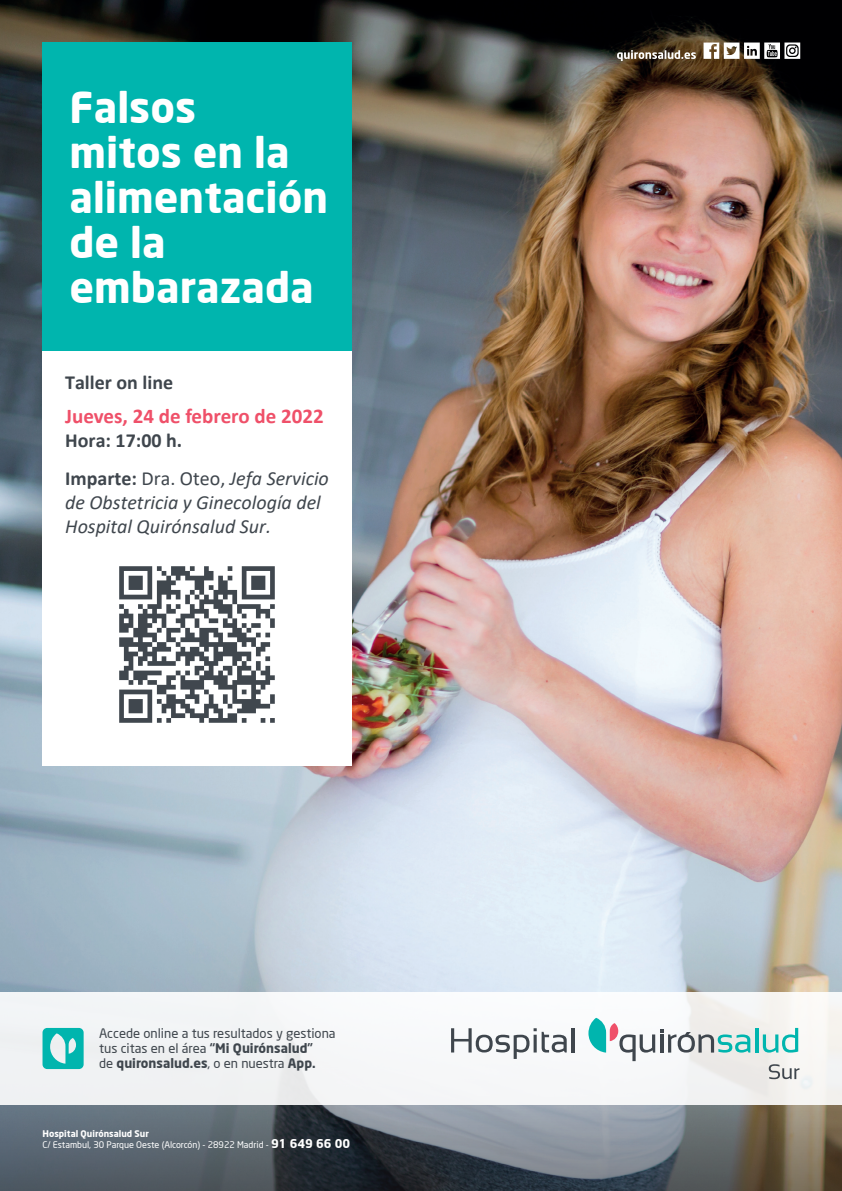
<style>
.page{position:relative;width:842px;height:1191px;background:#fff}
.page>*{position:absolute;margin:0;border:0;box-sizing:border-box;transform-origin:0 0}
.t1{font:700 42px/45px "Neo Sans";color:#fff}
.t2{font:700 21px "Calibri";color:#ef5069}
.t3{font:italic 20px/24px "Calibri";color:#3f464d}
.t4{font:700 20px "Calibri";color:#3f464d}
.t5{font:13px/15px "Neo Sans";color:#3f464d}
.t6{font:9px "Neo Sans";color:#fff}
.t7{font:700 9px "Neo Sans";color:#fff}
.s1{font-weight:700;font-style:normal}
.s2{font-style:normal}
.s3{font-weight:500}
.s4{font-weight:700}
.s5{font-weight:700;font-size:12px}
</style>
<div class="page">
<img style="left:0;top:0;width:842px;height:992px">
<svg style="left:0;top:1104px;width:842px;height:87px;background:#60666b"></svg>
<div style="left:43px;top:43px;width:308px;height:308px;background:#00b5ae"></div>
<div style="left:43px;top:351px;width:308px;height:414px;background:#fff"></div>
<svg style="left:617px;top:50px;width:79px;height:11px"></svg>
<svg style="left:703px;top:43px;width:97px;height:16px"></svg>
<div style="left:0;top:992px;width:842px;height:112px;background:#f4f5f6"></div>
<svg style="left:43px;top:1028px;width:41px;height:41px"></svg>
<hr style="left:755px;top:1028px;width:3px;height:24px;background:#00b5ae">
<svg style="left:763px;top:1028px;width:35px;height:24px"></svg>
<svg style="left:588px;top:1017px;width:162px;height:44px"></svg>
<svg style="left:769px;top:1064px;width:30px;height:15px"></svg>
<svg style="left:451px;top:1028px;width:116px;height:31px"></svg>
<hr style="left:571px;top:1028px;width:3px;height:24px;background:#3f464d">
<img style="left:119px;top:566px;width:156px;height:157px">
<p class="t1" style="left:69px;top:84px;width:260px">Falsos<br>mitos en la alimentación de la embarazada</p>
<p class="t4" style="left:65px;top:368px;width:109px">Taller on line</p>
<p class="t2" style="left:65px;top:401px;width:260px">Jueves, 24 de febrero de 2022</p>
<p class="t4" style="left:65px;top:426px;width:119px">Hora: 17:00 h.</p>
<p class="t3" style="left:65px;top:466px;width:265px"><span class="s1">Imparte:</span> <span class="s2">Dra. Oteo,</span> Jefa Servicio de Obstetricia y Ginecología del<br>Hospital Quirónsalud Sur.</p>
<p class="t5" style="left:99px;top:1025px;width:238px">Accede online a tus resultados y gestiona tus citas en el área <span class="s3">“</span><span class="s4">Mi Quirónsalud</span><span class="s3">”<br></span>de <span class="s4">quironsalud.es</span>, o en nuestra <span class="s4">App.</span></p>
<p class="t7" style="left:43px;top:1128px;width:108px">Hospital Quirónsalud Sur</p>
<p class="t6" style="left:43px;top:1139px;width:309px">C/ Estambul, 30 Parque Oeste (Alcorcón) - 28922 Madrid - <span class="s5">91 649 66 00</span></p>
</div>
